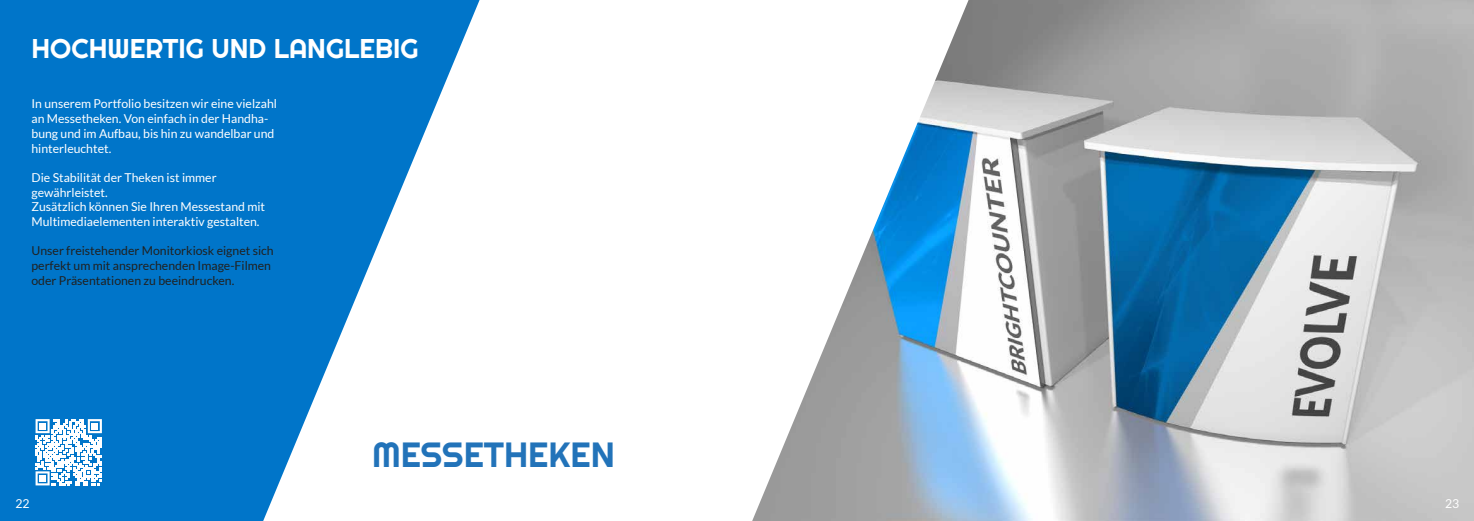
<style>
.page{position:relative;width:1474px;height:521px;background:#fff}
.page>*{position:absolute;margin:0;border:0;box-sizing:border-box;transform-origin:0 0}
.t1{font:35px "Righteous";color:#2273b9}
.t2{font:27.12px "Righteous";color:#fff}
.t3{font:12.25px/14.7px "Lato";color:#fff}
.t4{font:12.25px/14.7px "Lato";color:#202121}
</style>
<div class="page">
<div style="left:0;top:0;width:266px;height:521px;background:#0075c9"></div>
<img style="left:968px;top:0;width:505px;height:521px">
<svg style="left:266px;top:0;width:702px;height:521px"></svg>
<svg style="left:36px;top:419px;width:66px;height:66px"></svg>
<h2 class="t2" style="left:32px;top:32px;width:388px">HOCHWERTIG UND LANGLEBIG</h2>
<p class="t3" style="left:32px;top:97px;width:247px">In unserem Portfolio besitzen wir eine vielzahl an Messetheken. Von einfach in der Handha&shy;bung und im Aufbau, bis hin zu wandelbar und hinterleuchtet.</p>
<p class="t3" style="left:32px;top:170px;width:235px">Die Stabilität der Theken ist immer gewährleistet.<br>Zusätzlich können Sie Ihren Messestand mit Multimediaelementen interaktiv gestalten.</p>
<p class="t4" style="left:32px;top:244px;width:244px">Unser freistehender Monitorkiosk eignet sich perfekt um mit ansprechenden Image-Filmen oder Präsentationen zu beeindrucken.</p>
<h1 class="t1" style="left:372px;top:433px;width:244px">MESSETHEKEN</h1>
<p class="t3" style="left:15px;top:496px;width:16px">22</p>
<p class="t3" style="left:1444px;top:496px;width:16px">23</p>
</div>
